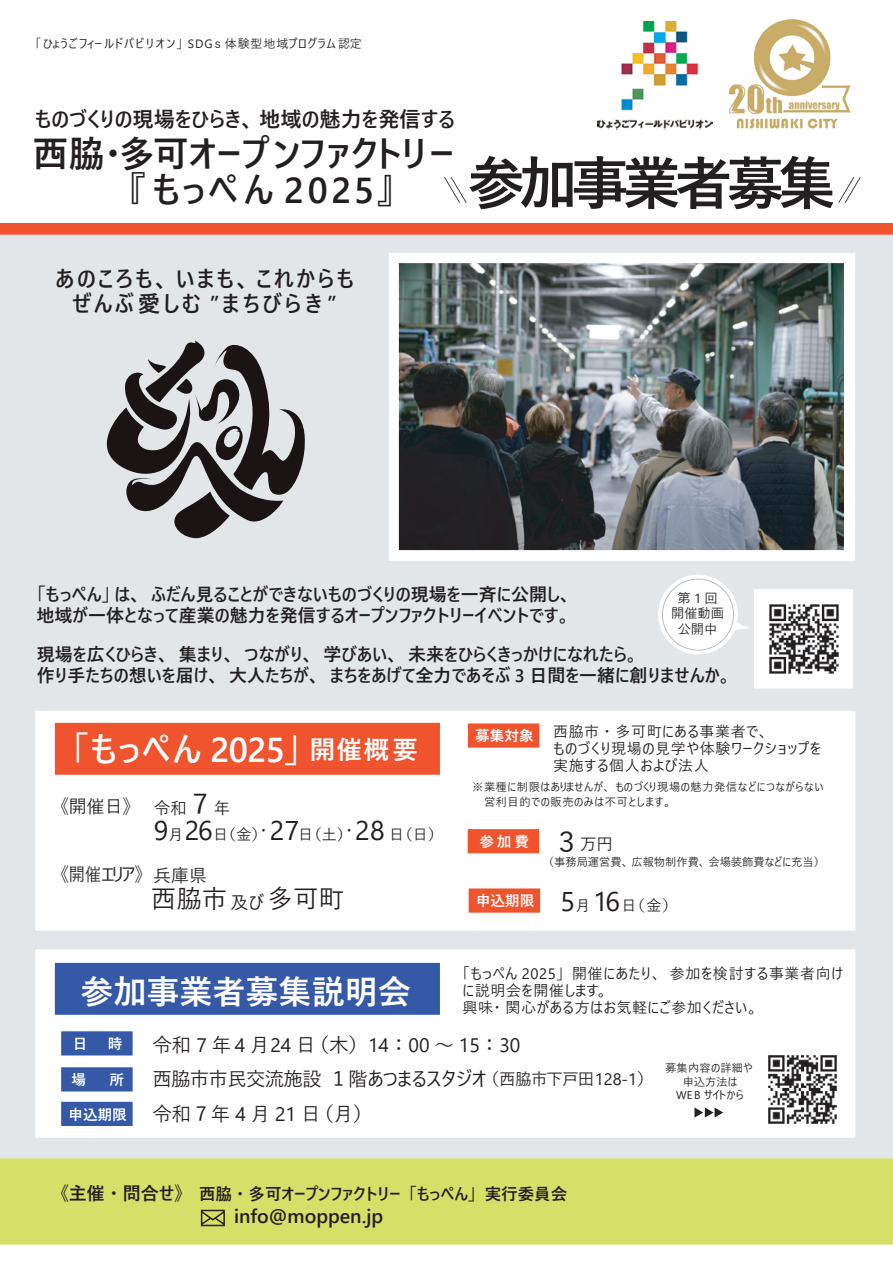
<style>
.page{position:relative;width:893px;height:1263px;background:#e2e6e8}
.page>*{position:absolute;margin:0;border:0;box-sizing:border-box;transform-origin:0 0}
.t1{font:700 57.6px "Yu Gothic UI";letter-spacing:-.1em;color:#231f20}
.t2{font:700 36px/36px "Yu Gothic UI";letter-spacing:.03em;color:#231f20}
.t3{font:700 34.5px "Yu Gothic UI";color:#fff}
.t4{font:700 33px "Yu Gothic UI";color:#fff}
.t5{font:25.5px "Yu Gothic UI";color:#231f20}
.t6{font:700 22.5px/25.5px "Yu Gothic UI";letter-spacing:.1em;color:#231f20;text-align:center}
.t7{font:700 21.3px "Yu Gothic UI";color:#231f20}
.t8{font:19.5px "Yu Gothic UI";color:#231f20}
.t9{font:19.5px "Yu Gothic UI";letter-spacing:-.04em;color:#231f20}
.t10{font:700 19.5px "Yu Gothic UI";color:#231f20}
.t11{font:700 18px/21px "Yu Gothic UI";color:#231f20}
.t12{font:18px "Yu Gothic UI";color:#231f20}
.t13{font:700 16.5px "Yu Gothic UI";color:#231f20}
.t14{font:16.5px "Yu Gothic UI";color:#231f20}
.t15{font:15px/16.6px "Yu Gothic UI";letter-spacing:.04em;color:#231f20}
.t16{font:700 14.55px "Yu Gothic UI";color:#fff}
.t17{font:13.2px/15.9px "Yu Gothic UI";color:#231f20;text-align:center}
.t18{font:12px "Yu Gothic UI";letter-spacing:.075em;color:#231f20}
.t19{font:11.25px/15px "Yu Gothic UI";letter-spacing:.05em;color:#231f20}
.t20{font:11.25px "Yu Gothic UI";color:#231f20}
.t21{font:11.25px/13.5px "Yu Gothic UI";letter-spacing:.02em;color:#231f20;text-align:center}
.s1{font-weight:400;font-size:27px;color:#231f20}
.s2{font-weight:400;font-size:16.5px;color:#231f20}
.s3{font-size:25.5px}
.s4{font-size:27px}
.s5{font-size:18px}
.s6{font-size:16.5px}
</style>
<div class="page">
<div style="left:0;top:0;width:893px;height:232px;background:#fff"></div>
<div style="left:0;top:1160px;width:893px;height:103px;background:#fff"></div>
<div style="left:0;top:1158px;width:893px;height:86px;background:#d4e067"></div>
<svg style="left:201px;top:1210px;width:24px;height:16px"></svg>
<svg style="left:444px;top:177px;width:23px;height:26px"></svg>
<svg style="left:838px;top:177px;width:22px;height:26px"></svg>
<div style="left:0;top:223px;width:893px;height:12px;background:#f0542f"></div>
<img style="left:597px;top:21px;width:115px;height:109px">
<svg style="left:106px;top:340px;width:199px;height:199px"></svg>
<div style="left:389px;top:253px;width:466px;height:308px;background:#fff"></div>
<img style="left:399px;top:263px;width:444px;height:287px">
<div style="left:754px;top:589px;width:99px;height:99px;background:#fff"></div>
<img style="left:769px;top:604px;width:70px;height:70px">
<img style="left:729px;top:20px;width:121px;height:108px">
<div style="left:35px;top:949px;width:820px;height:189px;background:#fff"></div>
<div style="left:55px;top:963px;width:385px;height:52px;background:#3559a7"></div>
<div style="left:61px;top:1067px;width:72px;height:24px;background:#3559a7"></div>
<div style="left:61px;top:1031px;width:72px;height:24px;background:#3559a7"></div>
<div style="left:61px;top:1102px;width:72px;height:24px;background:#3559a7"></div>
<img style="left:768px;top:1055px;width:69px;height:69px">
<svg style="left:694px;top:1107px;width:29px;height:10px"></svg>
<div style="left:35px;top:711px;width:820px;height:220px;background:#fff"></div>
<div style="left:55px;top:723px;width:385px;height:52px;background:#f0542f"></div>
<div style="left:468px;top:723px;width:71px;height:25px;background:#f0542f"></div>
<div style="left:468px;top:829px;width:71px;height:24px;background:#f0542f"></div>
<div style="left:658px;top:575px;width:80px;height:79px;background:#fff;border-radius:50%"></div>
<svg style="left:729px;top:619px;width:20px;height:12px"></svg>
<div style="left:662px;top:579px;width:72px;height:72px;border:1px solid #bcbdc0;border-radius:50%"></div>
<div style="left:469px;top:888px;width:71px;height:25px;background:#f0542f"></div>
<p class="t18" style="left:35px;top:32px;width:328px">「ひょうごフィールドパビリオン」 SDGｓ体験型地域プログラム認定</p>
<p class="t7" style="left:35px;top:108px;width:422px">ものづくりの現場をひらき、地域の魅力を発信する</p>
<h2 class="t2" style="left:128px;top:137px;width:327px;text-indent:-95px">西脇・多可オープンファクトリー『もっぺん 2025』</h2>
<h1 class="t1" style="left:467px;top:151px;width:370px">参加事業者募集</h1>
<p class="t6" style="left:56px;top:266px;width:300px">あのころも、いまも、これからもぜんぶ愛しむ ”まちびらき”</p>
<p class="t11" style="left:37px;top:584px;width:537px">「もっぺん」は、ふだん見ることができないものづくりの現場を一斉に公開し、地域が一体となって産業の魅力を発信するオープンファクトリーイベントです。</p>
<p class="t11" style="left:37px;top:644px;width:697px">現場を広くひらき、集まり、つながり、学びあい、未来をひらくきっかけになれたら。<br>作り手たちの想いを届け、大人たちが、まちをあげて全力であそぶ 3 日間を一緒に創りませんか。</p>
<p class="t17" style="left:671px;top:588px;width:54px">第1回開催動画公開中</p>
<p class="t16" style="left:475px;top:728px;width:60px">募集対象</p>
<p class="t15" style="left:553px;top:721px;width:270px">西脇市・多可町にある事業者で、<br>ものづくり現場の見学や体験ワークショップを実施する個人および法人</p>
<p class="t19" style="left:472px;top:777px;width:353px">※業種に制限はありませんが、ものづくり現場の魅力発信などにつながらない　営利目的での販売のみは不可とします。</p>
<p class="t16" style="left:479px;top:833px;width:135px">参加費 <span class="s1">３</span><span class="s2">万円</span></p>
<p class="t20" style="left:543px;top:852px;width:283px">（事務局運営費、広報物制作費、会場装飾費などに充当）</p>
<h3 class="t3" style="left:71px;top:730px;width:348px">「もっぺん 2025」<span class="s3">開催概要</span></h3>
<p class="t14" style="left:154px;top:793px;width:78px">令和<span class="s4">７</span>年</p>
<p class="t12" style="left:60px;top:790px;width:74px">《開催日》</p>
<p class="t15" style="left:154px;top:825px;width:291px"><span class="s4">9</span>月<span class="s4">26</span>日（金）・<span class="s4">27</span>日（土）・<span class="s4">28</span> 日（日）</p>
<p class="t12" style="left:60px;top:857px;width:149px">《開催エリア》　兵庫県</p>
<h3 class="t5" style="left:151px;top:875px;width:195px">西脇市<span class="s5">及び</span>多可町</h3>
<p class="t15" style="left:560px;top:895px;width:119px"><span class="s4">5</span>月<span class="s4">16</span>日（金）</p>
<p class="t16" style="left:476px;top:893px;width:60px">申込期限</p>
<h3 class="t4" style="left:81px;top:974px;width:331px">参加事業者募集説明会</h3>
<p class="t15" style="left:462px;top:963px;width:382px">「もっぺん 2025」開催にあたり、参加を検討する事業者向けに説明会を開催します。</p>
<p class="t15" style="left:463px;top:997px;width:297px">興味・関心がある方はお気軽にご参加ください。</p>
<p class="t16" style="left:73px;top:1036px;width:16px">日</p>
<p class="t16" style="left:108px;top:1036px;width:16px">時</p>
<p class="t8" style="left:152px;top:1026px;width:369px">令和 7 年 4 月24 日（木）14：00 ～ 15：30</p>
<p class="t16" style="left:71px;top:1072px;width:54px">場　 所</p>
<p class="t9" style="left:152px;top:1061px;width:503px">西脇市市民交流施設１階あつまるスタジオ<span class="s6">（西脇市下戸田128-1）</span></p>
<p class="t16" style="left:69px;top:1106px;width:60px">申込期限</p>
<p class="t8" style="left:152px;top:1096px;width:222px">令和７年 4 月 21 日（月）</p>
<p class="t21" style="left:665px;top:1060px;width:89px">募集内容の詳細や申込方法は<br>WEB サイトから</p>
<p class="t11" style="left:60px;top:1183px;width:125px">《主催・問合せ》</p>
<p class="t13" style="left:199px;top:1184px;width:370px">西脇・多可オープンファクトリー「もっぺん」実行委員会</p>
<p class="t10" style="left:234px;top:1205px;width:151px">info@moppen.jp</p>
</div>
